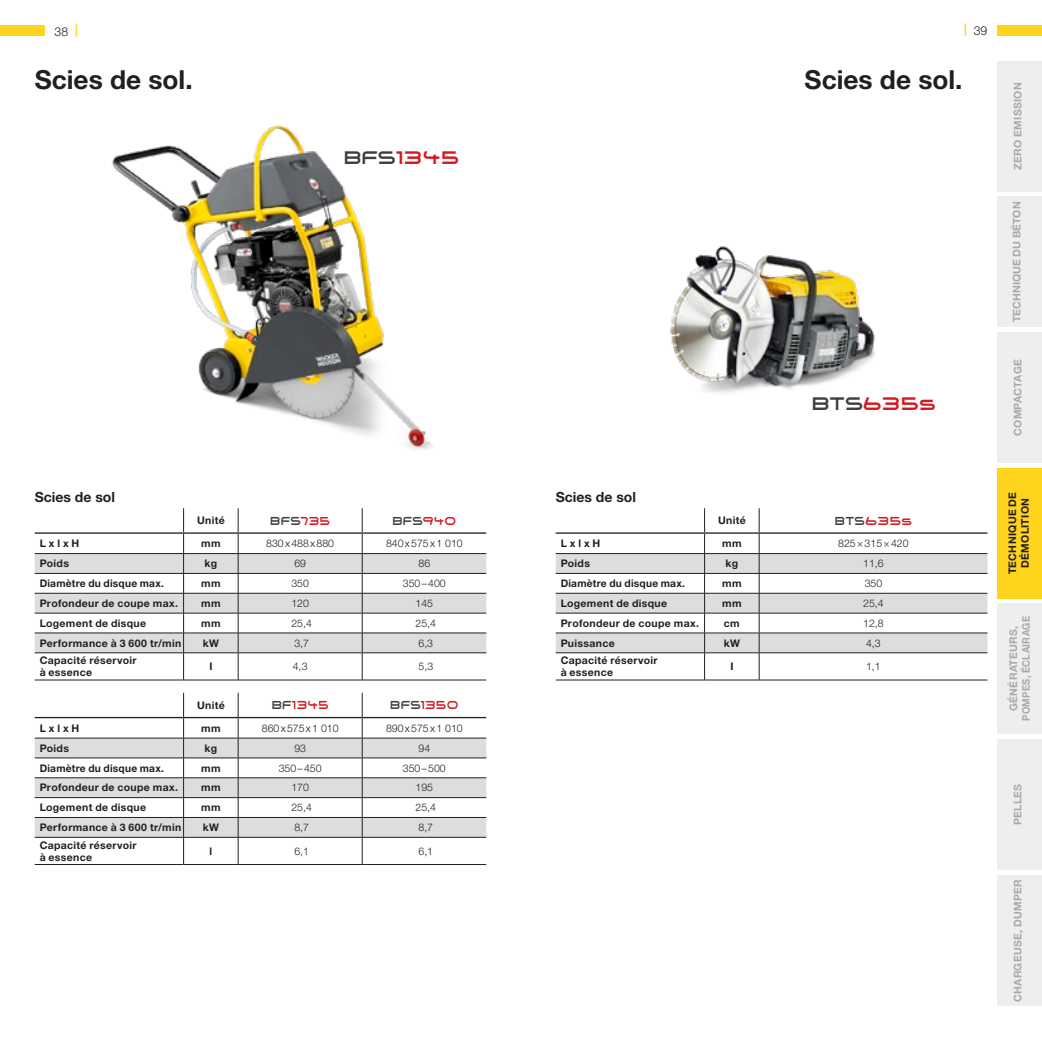
<style>
.page{position:relative;width:1042px;height:1042px;background:#fff}
.page>*{position:absolute;margin:0;border:0;box-sizing:border-box;transform-origin:0 0}
.t1{font:700 26.25px "Helvetica Neue LTW1 G";color:#231f20}
.t2{font:19.25px "Wacker Neuson";color:#d7171f}
.t3{font:700 14px "Helvetica Neue LTW1 G";color:#231f20}
.t4{font:12.25px "Wacker Neuson";letter-spacing:.015em;color:#d7171f;scale:.9 1}
.t5{font:12.25px "Wacker Neuson";letter-spacing:.025em;color:#3e3e3f;scale:.9 1}
.t6{font:12.25px "Wacker Neuson";letter-spacing:.015em;color:#d7171f}
.t7{font:300 12.25px "Helvetica Neue LTW1 G";color:#231f20}
.t8{font:700 10.5px/12.2px "Helvetica Neue LTW1 G";letter-spacing:.03em;color:#231f20}
.t9{font:300 10.5px "Helvetica Neue LTW1 G";color:#231f20}
.t10{font:700 10.5px/12.6px "Helvetica Neue LTW1 G";letter-spacing:.03em;color:#a8a9ad;text-align:center}
.t11{font:700 10.5px "Helvetica Neue LTW1 G";letter-spacing:.01em;color:#a8a9ad}
.s1{font-weight:700;color:#fed41d}
.s2{color:#3e3e3f}
.s3{color:#d7171f}
</style>
<div class="page">
<img style="left:112px;top:125px;width:320px;height:324px">
<img style="left:670px;top:246px;width:205px;height:147px">
<svg style="left:35px;top:508px;width:451px;height:172px"></svg>
<hr style="left:35px;top:680px;width:149px;height:1px;background:#231f20">
<hr style="left:184px;top:680px;width:54px;height:1px;background:#231f20">
<hr style="left:238px;top:680px;width:124px;height:1px;background:#231f20">
<hr style="left:362px;top:680px;width:124px;height:1px;background:#231f20">
<hr style="left:35px;top:532px;width:149px;height:2px;background:#231f20">
<hr style="left:184px;top:532px;width:54px;height:2px;background:#231f20">
<hr style="left:238px;top:532px;width:124px;height:2px;background:#231f20">
<hr style="left:362px;top:532px;width:124px;height:2px;background:#231f20">
<hr style="left:35px;top:864px;width:149px;height:1px;background:#231f20">
<hr style="left:184px;top:864px;width:54px;height:1px;background:#231f20">
<hr style="left:238px;top:864px;width:124px;height:1px;background:#231f20">
<hr style="left:362px;top:864px;width:124px;height:1px;background:#231f20">
<svg style="left:35px;top:693px;width:451px;height:171px"></svg>
<svg style="left:556px;top:508px;width:431px;height:172px"></svg>
<hr style="left:556px;top:680px;width:148px;height:1px;background:#231f20">
<hr style="left:704px;top:680px;width:55px;height:1px;background:#231f20">
<hr style="left:759px;top:680px;width:228px;height:1px;background:#231f20">
<hr style="left:556px;top:532px;width:148px;height:2px;background:#231f20">
<hr style="left:704px;top:532px;width:55px;height:2px;background:#231f20">
<hr style="left:759px;top:532px;width:228px;height:2px;background:#231f20">
<div style="left:997px;top:603px;width:45px;height:403px;background:#eeeeef"></div>
<div style="left:997px;top:61px;width:45px;height:402px;background:#eeeeef"></div>
<div style="left:0;top:25px;width:45px;height:11px;background:#fed41d"></div>
<div style="left:997px;top:25px;width:45px;height:11px;background:#fed41d"></div>
<div style="left:997px;top:468px;width:45px;height:131px;background:#fed41d"></div>
<p class="t7" style="left:55px;top:24px;width:25px">38 <span class="s1">|</span></p>
<p class="t7" style="left:964px;top:23px;width:25px"><span class="s1">|</span> 39</p>
<h1 class="t1" style="left:35px;top:64px;width:159px">Scies de sol.</h1>
<h1 class="t1" style="left:804px;top:64px;width:159px">Scies de sol.</h1>
<h2 class="t2" style="left:344px;top:149px;width:117px"><span class="s2">BFS</span>1345</h2>
<h2 class="t2" style="left:812px;top:395px;width:125px"><span class="s2">BTS</span>635s</h2>
<p class="t10" style="left:1011px;top:170px;width:89px;rotate:-90deg">ZERO EMISSION</p>
<p class="t11" style="left:1010px;top:322px;width:122px;rotate:-90deg">TECHNIQUE DU BÉTON</p>
<p class="t10" style="left:1011px;top:436px;width:78px;rotate:-90deg">COMPACTAGE</p>
<h3 class="t3" style="left:35px;top:488px;width:82px">Scies de sol</h3>
<h3 class="t3" style="left:556px;top:488px;width:82px">Scies de sol</h3>
<p class="t8" style="left:197px;top:514px;width:29px">Unité</p>
<p class="t5" style="left:270px;top:515px;width:68px">BFS<span class="s3">735</span></p>
<p class="t5" style="left:392px;top:515px;width:72px">BFS<span class="s3">940</span></p>
<p class="t8" style="left:718px;top:514px;width:29px">Unité</p>
<p class="t6" style="left:835px;top:515px;width:79px"><span class="s2">BTS</span>635s</p>
<p class="t8" style="left:40px;top:537px;width:41px">L x l x H</p>
<p class="t8" style="left:201px;top:537px;width:21px">mm</p>
<p class="t9" style="left:266px;top:537px;width:69px">830x488x880</p>
<p class="t9" style="left:386px;top:537px;width:78px">840x575x1 010</p>
<p class="t8" style="left:40px;top:557px;width:31px">Poids</p>
<p class="t8" style="left:205px;top:557px;width:14px">kg</p>
<p class="t9" style="left:294px;top:557px;width:13px">69</p>
<p class="t9" style="left:418px;top:557px;width:13px">86</p>
<p class="t8" style="left:40px;top:577px;width:126px">Diamètre du disque max.</p>
<p class="t8" style="left:201px;top:577px;width:21px">mm</p>
<p class="t9" style="left:291px;top:577px;width:19px">350</p>
<p class="t9" style="left:403px;top:577px;width:44px">350–400</p>
<p class="t8" style="left:40px;top:597px;width:140px">Profondeur de coupe max.</p>
<p class="t8" style="left:201px;top:597px;width:21px">mm</p>
<p class="t9" style="left:291px;top:597px;width:19px">120</p>
<p class="t9" style="left:416px;top:597px;width:19px">145</p>
<p class="t8" style="left:40px;top:617px;width:108px">Logement de disque</p>
<p class="t8" style="left:201px;top:617px;width:21px">mm</p>
<p class="t9" style="left:291px;top:616px;width:22px">25,4</p>
<p class="t9" style="left:416px;top:616px;width:22px">25,4</p>
<p class="t8" style="left:40px;top:637px;width:143px">Performance à 3 600 tr/min</p>
<p class="t8" style="left:203px;top:637px;width:18px">kW</p>
<p class="t9" style="left:294px;top:636px;width:16px">3,7</p>
<p class="t9" style="left:418px;top:636px;width:16px">6,3</p>
<p class="t8" style="left:40px;top:654px;width:98px">Capacité réservoir à essence</p>
<p class="t8" style="left:209px;top:660px;width:5px">I</p>
<p class="t9" style="left:293px;top:660px;width:16px">4,3</p>
<p class="t9" style="left:418px;top:660px;width:16px">5,3</p>
<p class="t8" style="left:197px;top:699px;width:29px">Unité</p>
<p class="t4" style="left:272px;top:699px;width:65px"><span class="s2">BF</span>1345</p>
<p class="t4" style="left:390px;top:699px;width:77px"><span class="s2">BFS</span>1350</p>
<p class="t8" style="left:40px;top:722px;width:41px">L x l x H</p>
<p class="t8" style="left:201px;top:722px;width:21px">mm</p>
<p class="t9" style="left:262px;top:722px;width:78px">860x575x1 010</p>
<p class="t9" style="left:386px;top:722px;width:78px">890x575x1 010</p>
<p class="t8" style="left:40px;top:742px;width:31px">Poids</p>
<p class="t8" style="left:205px;top:742px;width:14px">kg</p>
<p class="t9" style="left:294px;top:741px;width:13px">93</p>
<p class="t9" style="left:418px;top:741px;width:13px">94</p>
<p class="t8" style="left:40px;top:761px;width:126px">Diamètre du disque max.</p>
<p class="t8" style="left:201px;top:761px;width:21px">mm</p>
<p class="t9" style="left:279px;top:761px;width:44px">350–450</p>
<p class="t9" style="left:403px;top:761px;width:44px">350–500</p>
<p class="t8" style="left:40px;top:781px;width:140px">Profondeur de coupe max.</p>
<p class="t8" style="left:201px;top:781px;width:21px">mm</p>
<p class="t9" style="left:291px;top:781px;width:19px">170</p>
<p class="t9" style="left:416px;top:781px;width:19px">195</p>
<p class="t8" style="left:40px;top:801px;width:108px">Logement de disque</p>
<p class="t8" style="left:201px;top:801px;width:21px">mm</p>
<p class="t9" style="left:291px;top:801px;width:22px">25,4</p>
<p class="t9" style="left:416px;top:801px;width:22px">25,4</p>
<p class="t8" style="left:40px;top:821px;width:143px">Performance à 3 600 tr/min</p>
<p class="t8" style="left:203px;top:821px;width:18px">kW</p>
<p class="t9" style="left:294px;top:821px;width:16px">8,7</p>
<p class="t9" style="left:418px;top:821px;width:16px">8,7</p>
<p class="t8" style="left:40px;top:838px;width:98px">Capacité réservoir à essence</p>
<p class="t8" style="left:209px;top:845px;width:4px">l</p>
<p class="t9" style="left:294px;top:844px;width:16px">6,1</p>
<p class="t9" style="left:418px;top:844px;width:16px">6,1</p>
<p class="t8" style="left:561px;top:537px;width:41px">L x l x H</p>
<p class="t8" style="left:722px;top:537px;width:21px">mm</p>
<p class="t9" style="left:838px;top:537px;width:72px">825×315×420</p>
<p class="t8" style="left:561px;top:557px;width:31px">Poids</p>
<p class="t8" style="left:725px;top:557px;width:14px">kg</p>
<p class="t9" style="left:863px;top:557px;width:22px">11,6</p>
<p class="t8" style="left:561px;top:577px;width:126px">Diamètre du disque max.</p>
<p class="t8" style="left:722px;top:577px;width:21px">mm</p>
<p class="t9" style="left:864px;top:577px;width:19px">350</p>
<p class="t8" style="left:561px;top:597px;width:108px">Logement de disque</p>
<p class="t8" style="left:722px;top:597px;width:21px">mm</p>
<p class="t9" style="left:863px;top:597px;width:22px">25,4</p>
<p class="t8" style="left:561px;top:617px;width:140px">Profondeur de coupe max.</p>
<p class="t8" style="left:724px;top:617px;width:17px">cm</p>
<p class="t9" style="left:863px;top:616px;width:22px">12,8</p>
<p class="t8" style="left:561px;top:637px;width:56px">Puissance</p>
<p class="t8" style="left:724px;top:637px;width:18px">kW</p>
<p class="t9" style="left:866px;top:636px;width:16px">4,3</p>
<p class="t8" style="left:561px;top:654px;width:98px">Capacité réservoir à essence</p>
<p class="t8" style="left:730px;top:660px;width:5px">I</p>
<p class="t9" style="left:866px;top:660px;width:16px">1,1</p>
<p class="t8" style="left:1006px;top:574px;width:84px;text-align:center;rotate:-90deg">TECHNIQUE DE<br>DÉMOLITION</p>
<p class="t10" style="left:1007px;top:721px;width:106px;rotate:-90deg">GÉNÉRATEURS,<br>POMPES, ÉCLAIRAGE</p>
<p class="t10" style="left:1011px;top:825px;width:43px;rotate:-90deg">PELLES</p>
<p class="t10" style="left:1011px;top:1002px;width:125px;rotate:-90deg">CHARGEUSE, DUMPER</p>
</div>
